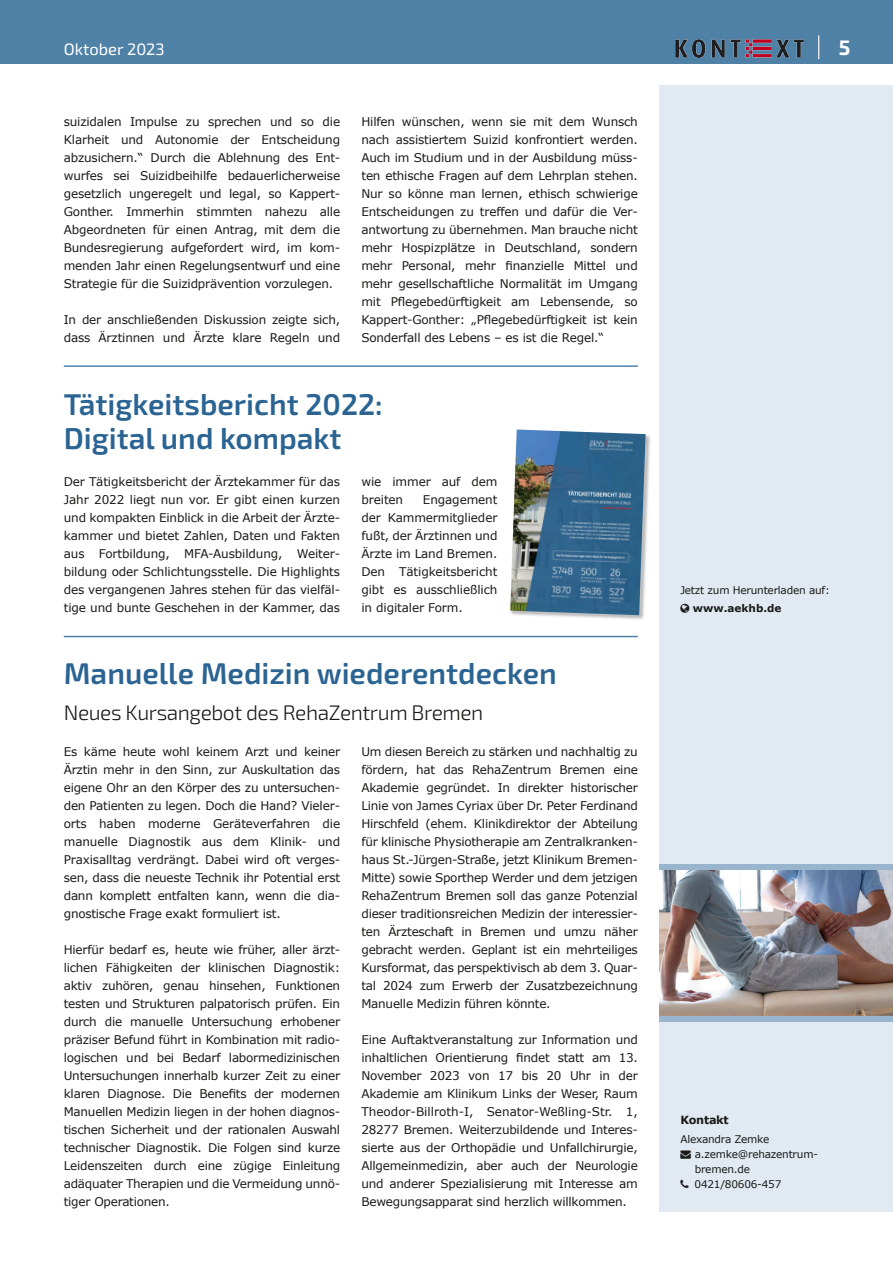
<style>
.page{position:relative;width:893px;height:1263px;background:#fff}
.page>*{position:absolute;margin:0;border:0;box-sizing:border-box;transform-origin:0 0}
.t1{font:600 30px/34.5px "Exo 2";color:#2b6492}
.t2{font:300 21px "Exo 2";letter-spacing:-.02em;color:#1a1a18}
.t3{font:700 21px "Exo 2";color:#fff}
.t4{font:16.5px "Exo 2";color:#fff}
.t5{font:12px/18px "Verdana";letter-spacing:-.015em;color:#1a1a18;text-align:justify}
.t6{font:700 11.25px "Verdana";letter-spacing:-.02em;color:#1a1a18}
.t7{font:10.5px "Verdana";letter-spacing:-.02em;color:#1a1a18}
.t8{font:700 10.5px "Verdana";color:#1a1a18}
</style>
<div class="page">
<div style="left:659px;top:85px;width:234px;height:1127px;background:#e1eaf3"></div>
<div style="left:0;top:0;width:893px;height:64px;background:#4f81a7"></div>
<img style="left:676px;top:39px;width:128px;height:18px">
<svg style="left:818px;top:35px;width:1px;height:24px"></svg>
<hr style="left:64px;top:636px;width:574px;height:1px;background:#4f81a7">
<hr style="left:64px;top:365px;width:574px;height:2px;background:#4f81a7">
<img style="left:524px;top:435px;width:126px;height:185px">
<img style="left:510px;top:429px;width:136px;height:186px">
<div style="left:659px;top:864px;width:234px;height:158px;background:#4f81a7;opacity:.5"></div>
<img style="left:659px;top:871px;width:234px;height:144px">
<h3 class="t4" style="left:64px;top:44px;width:102px">Oktober 2023</h3>
<h2 class="t3" style="left:839px;top:41px;width:13px">5</h2>
<p class="t5" style="left:64px;top:114px;width:278px">suizidalen Impulse zu sprechen und so die Klarheit und Autonomie der Entscheidung abzusichern.“ Durch die Ablehnung des Ent&shy;wurfes sei Suizidbeihilfe bedauerlicherweise gesetzlich ungeregelt und legal, so Kappert-Gonther. Immerhin stimmten nahezu alle Abgeordneten für einen Antrag, mit dem die Bundesregierung aufgefordert wird, im kom&shy;menden Jahr einen Regelungsentwurf und eine Strategie für die Suizidprävention vorzulegen.</p>
<p class="t5" style="left:64px;top:312px;width:278px">In der anschließenden Diskussion zeigte sich, dass Ärztinnen und Ärzte klare Regeln und</p>
<p class="t5" style="left:361px;top:114px;width:278px">Hilfen wünschen, wenn sie mit dem Wunsch nach assistiertem Suizid konfrontiert werden.<br>Auch im Studium und in der Ausbildung müss&shy;ten ethische Fragen auf dem Lehrplan stehen.<br>Nur so könne man lernen, ethisch schwierige Entscheidungen zu treffen und dafür die Ver&shy;antwortung zu übernehmen. Man brauche nicht mehr Hospizplätze in Deutschland, sondern mehr Personal, mehr finanzielle Mittel und mehr gesellschaftliche Normalität im Umgang mit Pflegebedürftigkeit am Lebensende, so Kappert-Gonther: „Pflegebedürftigkeit ist kein Sonderfall des Lebens – es ist die Regel.“</p>
<h1 class="t1" style="left:64px;top:390px;width:320px">Tätigkeitsbericht 2022:<br>Digital und kompakt</h1>
<p class="t5" style="left:64px;top:474px;width:278px">Der Tätigkeitsbericht der Ärztekammer für das Jahr 2022 liegt nun vor. Er gibt einen kurzen und kompakten Einblick in die Arbeit der Ärzte&shy;kammer und bietet Zahlen, Daten und Fakten aus Fortbildung, MFA-Ausbildung, Weiter&shy;bildung oder Schlichtungsstelle. Die Highlights des vergangenen Jahres stehen für das vielfäl&shy;tige und bunte Geschehen in der Kammer, das</p>
<p class="t5" style="left:361px;top:474px;width:138px">wie immer auf dem breiten</p>
<p class="t5" style="left:361px;top:492px;width:138px;text-indent:61px">Engagement der Kammermitglieder fußt, der Ärztinnen und Ärzte im Land Bremen.<br>Den Tätigkeitsbericht gibt es ausschließlich in digitaler Form.</p>
<h1 class="t1" style="left:64px;top:659px;width:495px">Manuelle Medizin wiederentdecken</h1>
<h2 class="t2" style="left:64px;top:705px;width:421px">Neues Kursangebot des RehaZentrum Bremen</h2>
<p class="t5" style="left:64px;top:744px;width:278px">Es käme heute wohl keinem Arzt und keiner Ärztin mehr in den Sinn, zur Auskultation das eigene Ohr an den Körper des zu untersuchen&shy;den Patienten zu legen. Doch die Hand? Vieler&shy;orts haben moderne Geräteverfahren die manuelle Diagnostik aus dem Klinik- und Praxisalltag verdrängt. Dabei wird oft verges&shy;sen, dass die neueste Technik ihr Potential erst dann komplett entfalten kann, wenn die dia&shy;gnostische Frage exakt formuliert ist.</p>
<p class="t5" style="left:64px;top:942px;width:278px">Hierfür bedarf es, heute wie früher, aller ärzt&shy;lichen Fähigkeiten der klinischen Diagnostik: aktiv zuhören, genau hinsehen, Funktionen testen und Strukturen palpatorisch prüfen. Ein durch die manuelle Untersuchung erhobener präziser Befund führt in Kombination mit radio&shy;logischen und bei Bedarf labormedizinischen Untersuchungen innerhalb kurzer Zeit zu einer klaren Diagnose. Die Benefits der modernen Manuellen Medizin liegen in der hohen diagnos&shy;tischen Sicherheit und der rationalen Auswahl technischer Diagnostik. Die Folgen sind kurze Leidenszeiten durch eine zügige Einleitung adäquater Therapien und die Vermeidung unnö&shy;tiger Operationen.</p>
<p class="t5" style="left:361px;top:744px;width:278px">Um diesen Bereich zu stärken und nachhaltig zu fördern, hat das RehaZentrum Bremen eine Akademie gegründet. In direkter historischer Linie von James Cyriax über Dr. Peter Ferdinand Hirschfeld (ehem. Klinikdirektor der Abteilung für klinische Physiotherapie am Zentralkranken&shy;haus St.-Jürgen-Straße, jetzt Klinikum Bremen-Mitte) sowie Sporthep Werder und dem jetzigen RehaZentrum Bremen soll das ganze Potenzial dieser traditionsreichen Medizin der interessier&shy;ten Ärzteschaft in Bremen und umzu näher gebracht werden. Geplant ist ein mehrteiliges Kursformat, das perspektivisch ab dem 3. Quar&shy;tal 2024 zum Erwerb der Zusatzbezeichnung Manuelle Medizin führen könnte.</p>
<p class="t5" style="left:361px;top:1032px;width:278px">Eine Auftaktveranstaltung zur Information und inhaltlichen Orientierung findet statt am 13.<br>November 2023 von 17 bis 20 Uhr in der Akademie am Klinikum Links der Weser, Raum Theodor-Billroth-I, Senator-Weßling-Str. 1, 28277 Bremen. Weiterzubildende und Interes&shy;sierte aus der Orthopädie und Unfallchirurgie, Allgemeinmedizin, aber auch der Neurologie und anderer Spezialisierung mit Interesse am Bewegungsapparat sind herzlich willkommen.</p>
<p class="t7" style="left:680px;top:586px;width:151px">Jetzt zum Herunterladen auf:</p>
<p class="t8" style="left:693px;top:604px;width:90px">www.aekhb.de</p>
<p class="t6" style="left:680px;top:1115px;width:50px">Kontakt</p>
<p class="t7" style="left:680px;top:1135px;width:91px">Alexandra Zemke</p>
<p class="t7" style="left:680px;top:1150px;width:139px">✉ a.zemke@rehazentrum-</p>
<p class="t7" style="left:695px;top:1165px;width:57px">bremen.de</p>
<p class="t7" style="left:680px;top:1180px;width:103px">☎ 0421/80606-457</p>
</div>
